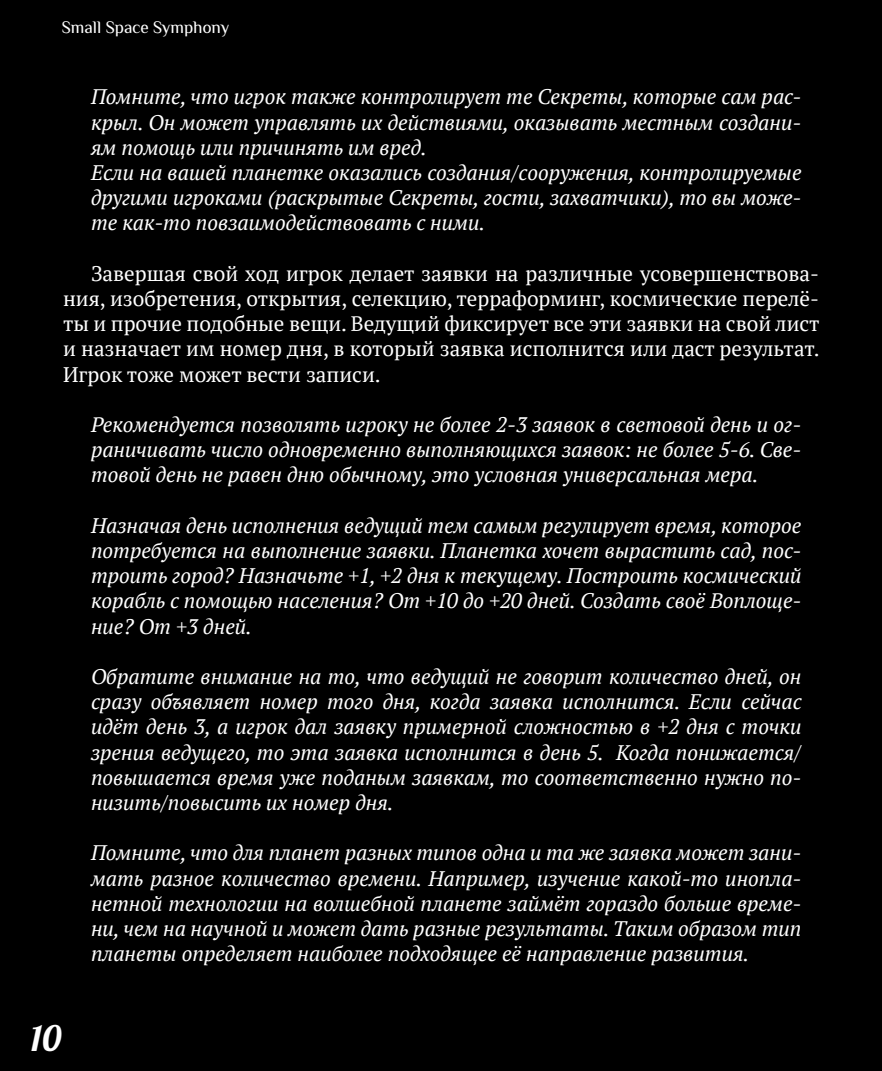
<style>
.page{position:relative;width:882px;height:1071px;background:#000}
.page>*{position:absolute;margin:0;border:0;box-sizing:border-box;transform-origin:0 0}
.t1{font:35px "Lobster";color:#fff}
.t2{font:italic 21px/25.2px "PT Serif";color:#fff;text-align:justify}
.t3{font:21px/25.2px "PT Serif";color:#fff;text-align:justify}
.t4{font:17.5px "Philosopher";color:#fff}
</style>
<div class="page">
<p class="t4" style="left:62px;top:17px;width:169px">Small Space Symphony</p>
<p class="t2" style="left:91px;top:84px;width:712px;text-align:left">Помните, что игрок также контролирует те Секреты, которые сам рас&shy;крыл. Он может управлять их действиями, оказывать местным создани&shy;ям помощь или причинять им вред.<br>Если на вашей планетке оказались создания/сооружения, контролируемые другими игроками (раскрытые Секреты, гости, захватчики), то вы може&shy;те как-то повзаимодействовать с ними.</p>
<p class="t3" style="left:63px;top:261px;width:758px;text-indent:28px">Завершая свой ход игрок делает заявки на различные усовершенствова&shy;ния, изобретения, открытия, селекцию, терраформинг, космические перелё&shy;ты и прочие подобные вещи. Ведущий фиксирует все эти заявки на свой лист и назначает им номер дня, в который заявка исполнится или даст результат.<br>Игрок тоже может вести записи.</p>
<p class="t2" style="left:91px;top:412px;width:712px">Рекомендуется позволять игроку не более 2-3 заявок в световой день и ог&shy;раничивать число одновременно выполняющихся заявок: не более 5-6. Све&shy;товой день не равен дню обычному, это условная универсальная мера.</p>
<p class="t2" style="left:91px;top:513px;width:712px">Назначая день исполнения ведущий тем самым регулирует время, которое потребуется на выполнение заявки. Планетка хочет вырастить сад, пос&shy;троить город? Назначьте +1, +2 дня к текущему. Построить космический корабль с помощью населения? От +10 до +20 дней. Создать своё Воплоще&shy;ние? От +3 дней.</p>
<p class="t2" style="left:91px;top:664px;width:712px">Обратите внимание на то, что ведущий не говорит количество дней, он сразу объявляет номер того дня, когда заявка исполнится. Если сейчас идёт день 3, а игрок дал заявку примерной сложностью в +2 дня с точки зрения ведущего, то эта заявка исполнится в день 5. Когда понижается/ повышается время уже поданым заявкам, то соответственно нужно по&shy;низить/повысить их номер дня.</p>
<p class="t2" style="left:91px;top:840px;width:712px">Помните, что для планет разных типов одна и та же заявка может зани&shy;мать разное количество времени. Например, изучение какой-то инопла&shy;нетной технологии на волшебной планете займёт гораздо больше време&shy;ни, чем на научной и может дать разные результаты. Таким образом тип планеты определяет наиболее подходящее её направление развития.</p>
<h1 class="t1" style="left:31px;top:1016px;width:32px">10</h1>
</div>
